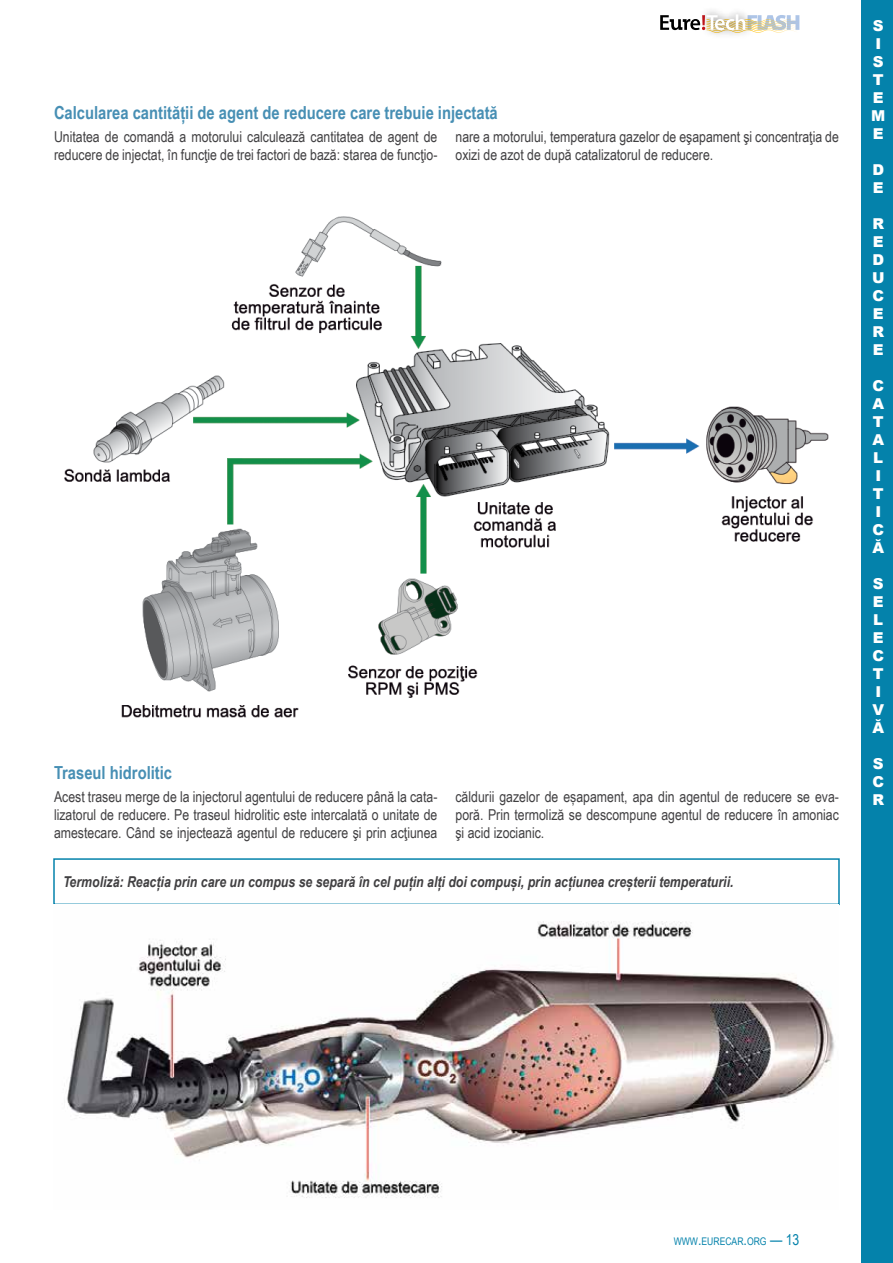
<style>
.page{position:relative;width:893px;height:1263px;background:#fff}
.page>*{position:absolute;margin:0;border:0;box-sizing:border-box;transform-origin:0 0}
.t1{font:700 18px "Arial Narrow";color:#478fb4}
.t2{font:15px/18px "Arial Narrow";color:#414042}
.t3{font:italic 700 15px "Arial Narrow";color:#414042}
.t4{font:900 15px/18px "Arial";color:#fff}
.t5{font:10.5px "Arial Narrow";color:#0482ab}
.s1{font-size:15px}
</style>
<div class="page">
<svg style="left:660px;top:14px;width:139px;height:19px"></svg>
<div style="left:862px;top:0;width:31px;height:1263px;background:#0482ab"></div>
<img style="left:64px;top:216px;width:765px;height:502px">
<div style="left:53px;top:858px;width:787px;height:47px;border:2px solid #0482ab"></div>
<img style="left:67px;top:921px;width:768px;height:277px">
<p class="t1" style="left:54px;top:99px;width:445px">Calcularea cantității de agent de reducere care trebuie injectată</p>
<p class="t2" style="left:54px;top:127px;width:385px">Unitatea de comandă a motorului calculează cantitatea de agent de reducere de injectat, în funcţie de trei factori de bază: starea de funcţio-</p>
<p class="t2" style="left:455px;top:127px;width:385px">nare a motorului, temperatura gazelor de eşapament şi concentraţia de oxizi de azot de după catalizatorul de reducere.</p>
<p class="t1" style="left:54px;top:759px;width:120px">Traseul hidrolitic</p>
<p class="t2" style="left:54px;top:787px;width:385px;text-align:justify">Acest traseu merge de la injectorul agentului de reducere până la cata&shy;lizatorul de reducere. Pe traseul hidrolitic este intercalată o unitate de amestecare. Când se injectează agentul de reducere şi prin acţiunea</p>
<p class="t2" style="left:455px;top:787px;width:385px;text-align:justify">căldurii gazelor de eșapament, apa din agentul de reducere se eva&shy;poră. Prin termoliză se descompune agentul de reducere în amoniac şi acid izocianic.</p>
<p class="t3" style="left:63px;top:870px;width:672px">Termoliză: Reacția prin care un compus se separă în cel puțin alți doi compuși, prin acțiunea creșterii temperaturii.</p>
<p class="t4" style="left:871px;top:16px;width:16px">S<br>I<br>S<br>T<br>E<br>M<br>E</p>
<p class="t4" style="left:872px;top:160px;width:13px">D<br>E</p>
<p class="t4" style="left:872px;top:214px;width:14px;text-align:justify">R E D U C E R E</p>
<p class="t4" style="left:872px;top:376px;width:13px">C<br>A<br>T<br>A<br>L<br>I<br>T<br>I<br>C<br>Ă</p>
<p class="t4" style="left:872px;top:574px;width:13px">S<br>E<br>L<br>E<br>C<br>T<br>I<br>V<br>Ă</p>
<p class="t4" style="left:872px;top:754px;width:13px;text-align:justify">S C R</p>
<p class="t5" style="left:674px;top:1233px;width:127px">WWW<span class="s1">.</span>EURECAR<span class="s1">.</span>ORG <span class="s1">— 13</span></p>
</div>
